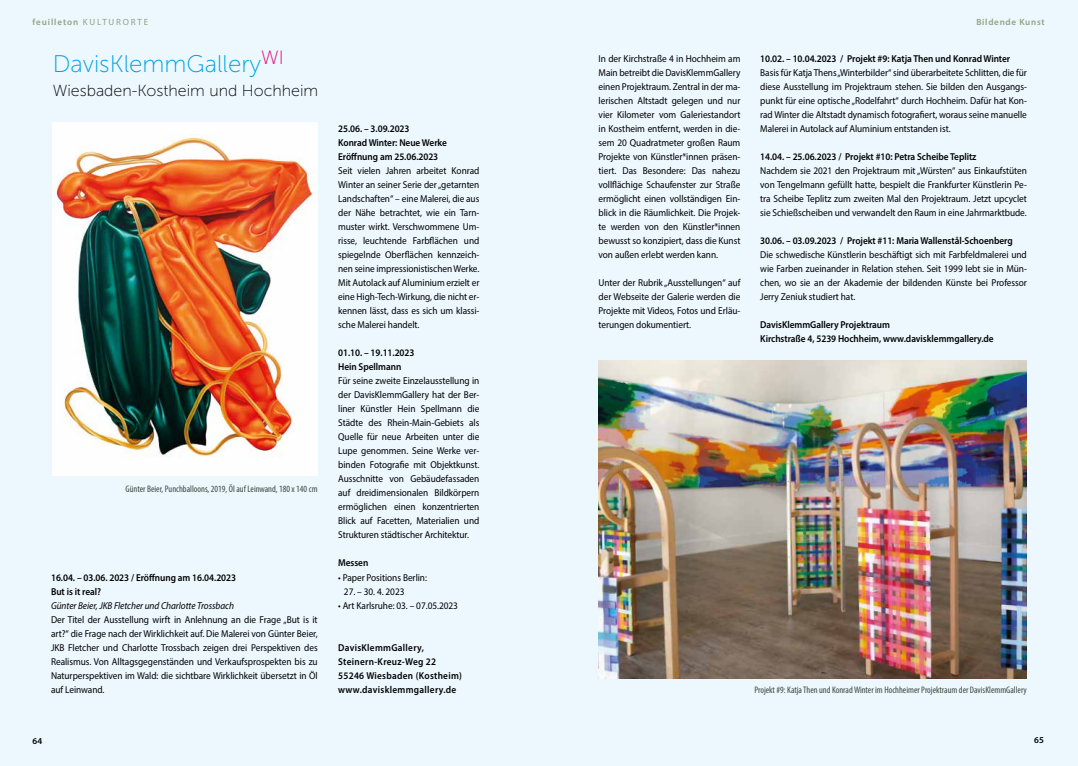
<style>
.page{position:relative;width:1078px;height:766px;background:#fff}
.page>*{position:absolute;margin:0;border:0;box-sizing:border-box;transform-origin:0 0}
.t1{font:24px "Museo Sans 100";color:#009fe3}
.t2{font:16px "Museo Sans 100";color:#000}
.t3{font:10px/14px "Myriad Pro";letter-spacing:-.005em;color:#000;text-align:justify;scale:.93 1}
.t4{font:600 10px/14px "Myriad Pro";letter-spacing:-.005em;color:#000;scale:.93 1}
.t5{font:600 10px/14px "Myriad Pro";letter-spacing:.03em;color:#000;scale:.93 1}
.t6{font:italic 10px "Myriad Pro";letter-spacing:-.005em;color:#000;scale:.93 1}
.t7{font:condensed 9.5px "Myriad Pro";color:#3a4b40}
.t8{font:600 9px "Myriad Pro";letter-spacing:.1em;color:#93a184}
.t9{font:600 9px "Myriad Pro";letter-spacing:.08em;color:#93a184}
.t10{font:600 9px "Myriad Pro";color:#000}
.s1{font-weight:400}
</style>
<div class="page">
<div style="left:0;top:0;width:1077px;height:765px;background:#ecf7fe"></div>
<img style="left:598px;top:360px;width:428px;height:318px">
<img style="left:53px;top:123px;width:264px;height:352px">
<p class="t8" style="left:33px;top:16px;width:117px">feuilleton <span class="s1">KULTURORTE</span></p>
<p class="t9" style="left:976px;top:16px;width:70px">Bildende Kunst</p>
<p class="t3" style="left:598px;top:52px;width:154px">In der Kirchstraße 4 in Hochheim am Main betreibt die DavisKlemmGallery einen Projektraum. Zentral in der ma&shy;lerischen Altstadt gelegen und nur vier Kilometer vom Galeriestandort in Kostheim entfernt, werden in die&shy;sem 20 Quadratmeter großen Raum Projekte von Künstler*innen präsen&shy;tiert. Das Besondere: Das nahezu vollflächige Schaufenster zur Straße ermöglicht einen vollständigen Ein&shy;blick in die Räumlichkeit. Die Projek&shy;te werden von den Künstler*innen bewusst so konzipiert, dass die Kunst von außen erlebt werden kann.</p>
<p class="t3" style="left:598px;top:276px;width:154px">Unter der Rubrik „Ausstellungen“ auf der Webseite der Galerie werden die Projekte mit Videos, Fotos und Erläu&shy;terungen dokumentiert.</p>
<h1 class="t1" style="left:53px;top:51px;width:233px">DavisKlemmGallery<sup>WI</sup></h1>
<h2 class="t2" style="left:53px;top:82px;width:267px">Wiesbaden-Kostheim und Hochheim</h2>
<p class="t4" style="left:760px;top:51px;width:270px">10.02. – 10.04.2023 / Projekt #9: Katja Then und Konrad Winter</p>
<p class="t3" style="left:760px;top:66px;width:288px">Basis für Katja Thens „Winterbilder“ sind überarbeitete Schlitten, die für diese Ausstellung im Projektraum stehen. Sie bilden den Ausgangs&shy;punkt für eine optische „Rodelfahrt“ durch Hochheim. Dafür hat Kon&shy;rad Winter die Altstadt dynamisch fotografiert, woraus seine manuelle Malerei in Autolack auf Aluminium entstanden ist.</p>
<p class="t4" style="left:760px;top:149px;width:234px">14.04. – 25.06.2023 / Projekt #10: Petra Scheibe Teplitz</p>
<p class="t3" style="left:760px;top:164px;width:288px">Nachdem sie 2021 den Projektraum mit „Würsten“ aus Einkaufstüten von Tengelmann gefüllt hatte, bespielt die Frankfurter Künstlerin Pe&shy;tra Scheibe Teplitz zum zweiten Mal den Projektraum. Jetzt upcyclet sie Schießscheiben und verwandelt den Raum in eine Jahrmarktbude.</p>
<p class="t4" style="left:760px;top:233px;width:273px">30.06. – 03.09.2023 / Projekt #11: Maria Wallenstål-Schoenberg</p>
<p class="t3" style="left:760px;top:248px;width:288px">Die schwedische Künstlerin beschäftigt sich mit Farbfeldmalerei und wie Farben zueinander in Relation stehen. Seit 1999 lebt sie in Mün&shy;chen, wo sie an der Akademie der bildenden Künste bei Professor Jerry Zeniuk studiert hat.</p>
<p class="t4" style="left:760px;top:317px;width:252px">DavisKlemmGallery Projektraum<br>Kirchstraße 4, 5239 Hochheim, www.davisklemmgallery.de</p>
<p class="t4" style="left:338px;top:121px;width:118px">25.06. – 3.09.2023<br>Konrad Winter: Neue Werke<br>Eröffnung am 25.06.2023</p>
<p class="t3" style="left:338px;top:164px;width:153px">Seit vielen Jahren arbeitet Konrad Winter an seiner Serie der „getarnten Landschaften“ – eine Malerei, die aus der Nähe betrachtet, wie ein Tarn&shy;muster wirkt. Verschwommene Um&shy;risse, leuchtende Farbflächen und spiegelnde Oberflächen kennzeich&shy;nen seine impressionistischen Werke.<br>Mit Autolack auf Aluminium erzielt er eine High-Tech-Wirkung, die nicht er&shy;kennen lässt, dass es sich um klassi&shy;sche Malerei handelt.</p>
<p class="t4" style="left:338px;top:345px;width:84px">01.10. – 19.11.2023<br>Hein Spellmann</p>
<p class="t3" style="left:338px;top:374px;width:153px">Für seine zweite Einzelausstellung in der DavisKlemmGallery hat der Ber&shy;liner Künstler Hein Spellmann die Städte des Rhein-Main-Gebiets als Quelle für neue Arbeiten unter die Lupe genommen. Seine Werke ver&shy;binden Fotografie mit Objektkunst.<br>Ausschnitte von Gebäudefassaden auf dreidimensionalen Bildkörpern ermöglichen einen konzentrierten Blick auf Facetten, Materialien und Strukturen städtischer Architektur.</p>
<p class="t4" style="left:338px;top:555px;width:34px">Messen</p>
<p class="t3" style="left:338px;top:570px;width:97px">• Paper Positions Berlin:</p>
<p class="t3" style="left:344px;top:584px;width:67px">27. – 30. 4. 2023</p>
<p class="t3" style="left:338px;top:598px;width:130px">• Art Karlsruhe: 03. – 07.05.2023</p>
<p class="t5" style="left:338px;top:639px;width:135px">DavisKlemmGallery,<br>Steinern-Kreuz-Weg 22<br>55246 Wiesbaden (Kostheim) www.davisklemmgallery.de</p>
<p class="t7" style="left:126px;top:483px;width:193px">Günter Beier, Punchballoons, 2019, Öl auf Leinwand, 180 x 140 cm</p>
<p class="t4" style="left:51px;top:569px;width:200px">16.04. – 03.06. 2023 / Eröffnung am 16.04.2023<br>But is it real?</p>
<p class="t6" style="left:51px;top:598px;width:198px">Günter Beier, JKB Fletcher und Charlotte Trossbach</p>
<p class="t3" style="left:51px;top:612px;width:288px">Der Titel der Ausstellung wirft in Anlehnung an die Frage „But is it art?“ die Frage nach der Wirklichkeit auf. Die Malerei von Günter Beier, JKB Fletcher und Charlotte Trossbach zeigen drei Perspektiven des Realismus. Von Alltagsgegenständen und Verkaufsprospekten bis zu Naturperspektiven im Wald: die sichtbare Wirklichkeit übersetzt in Öl auf Leinwand.</p>
<p class="t7" style="left:754px;top:683px;width:274px">Projekt #9: Katja Then und Konrad Winter im Hochheimer Projektraum der DavisKlemmGallery</p>
<p class="t10" style="left:33px;top:734px;width:11px">64</p>
<p class="t10" style="left:1034px;top:734px;width:11px">65</p>
</div>
